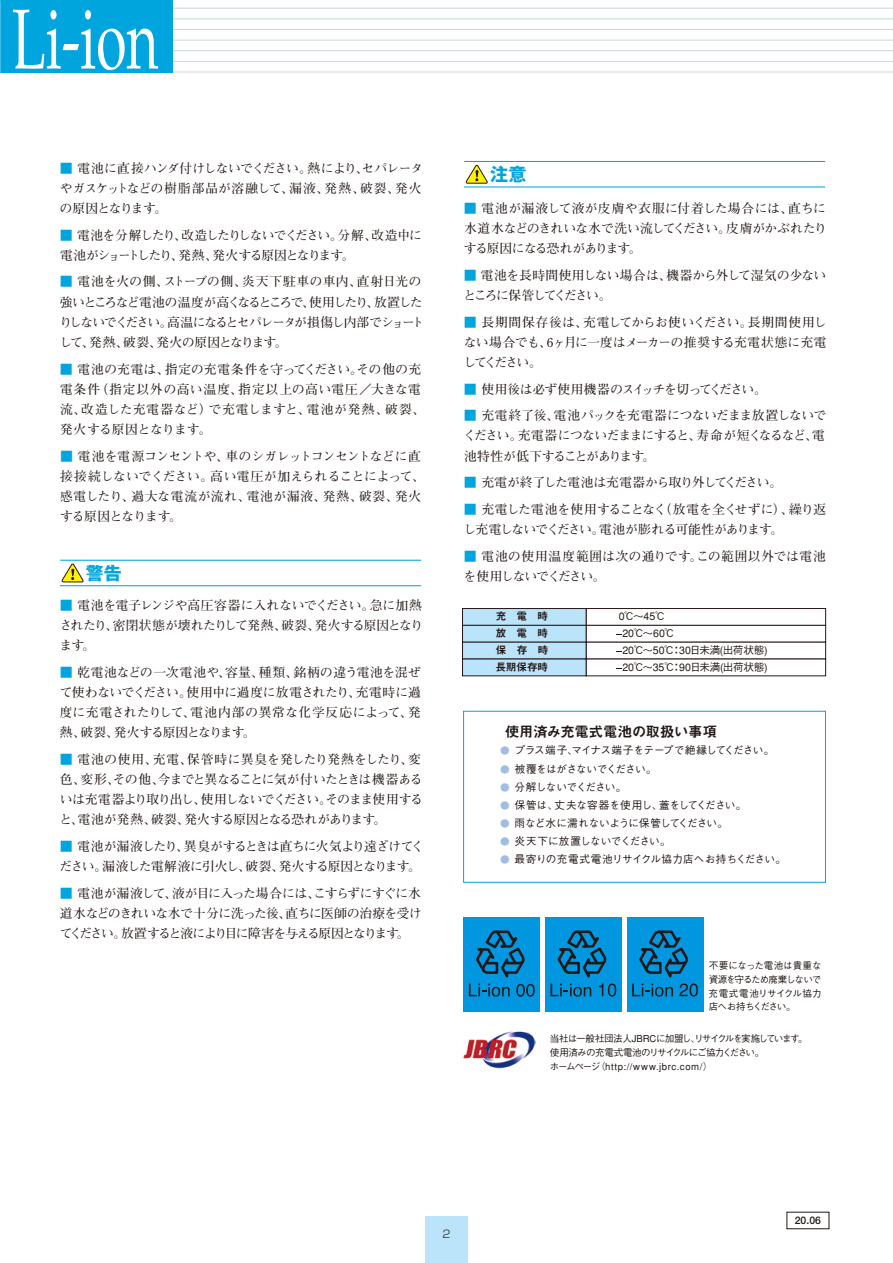
<style>
.page{position:relative;width:893px;height:1263px;background:#fff}
.page>*{position:absolute;margin:0;border:0;box-sizing:border-box;transform-origin:0 0}
.t1{font:85.05px "Palatino";color:#fff;scale:.65 1}
.t2{font:700 18px "Gothic MB101";color:#00a5de}
.t3{font:14.4px "Midashi Go MB31";letter-spacing:-.015em;color:#231916}
.t4{font:700 12.75px/20.2px "Futo Min A101";letter-spacing:-.035em;color:#231916;text-align:justify}
.t5{font:700 12.75px/20.2px "Futo Min A101";letter-spacing:-.07em;color:#231916}
.t6{font:700 12.75px/20.2px "Futo Min A101";letter-spacing:.035em;color:#231916}
.t7{font:700 12.75px/20.2px "Futo Min A101";letter-spacing:-.01em;color:#231916}
.t8{font:700 12.75px/20.2px "Futo Min A101";letter-spacing:-.065em;color:#231916}
.t9{font:700 12.75px/20.2px "Futo Min A101";letter-spacing:-.09em;color:#231916}
.t10{font:700 12.75px/20.2px "Futo Min A101";letter-spacing:-.055em;color:#231916}
.t11{font:700 12.75px/20.2px "Futo Min A101";letter-spacing:.025em;color:#231916}
.t12{font:500 10.65px/17px "Gothic BBB";letter-spacing:-.03em;color:#231916}
.t13{font:500 10.65px "Gothic BBB";letter-spacing:-.055em;color:#231916}
.t14{font:500 10.65px "Gothic BBB";letter-spacing:-.005em;color:#231916}
.t15{font:10.65px/17px "Midashi Go MB31";letter-spacing:-.02em;color:#231916;text-align:justify}
.t16{font:500 10.65px "Gothic BBB";letter-spacing:-.065em;color:#231916}
.t17{font:500 10.65px "Gothic BBB";letter-spacing:-.07em;color:#231916}
.t18{font:300 10.65px "Shin Go Pro";color:#231916}
.t19{font:500 10.5px "Helvetica Neue LT Std";color:#231916}
.t20{font:500 9.6px/13.8px "Gothic BBB";letter-spacing:-.07em;color:#231916;text-align:justify}
.s1{font-family:"Futo Go B101";color:#00a5de}
.s2{font-family:"Futo Min A101";font-weight:700;font-size:9.6px;color:#a3bce2}
</style>
<div class="page">
<hr style="left:0;top:8px;width:893px;height:1px;background:#cbd6dc">
<hr style="left:0;top:18px;width:893px;height:1px;background:#cbd6dc">
<hr style="left:0;top:29px;width:893px;height:1px;background:#cbd6dc">
<hr style="left:0;top:40px;width:893px;height:1px;background:#cbd6dc">
<hr style="left:0;top:50px;width:893px;height:1px;background:#cbd6dc">
<hr style="left:0;top:61px;width:893px;height:1px;background:#cbd6dc">
<hr style="left:0;top:72px;width:893px;height:1px;background:#cbd6dc">
<div style="left:425px;top:1216px;width:43px;height:47px;background:#bbe3f9"></div>
<div style="left:0;top:0;width:172px;height:72px;background:#00a5de"></div>
<svg style="left:62px;top:564px;width:22px;height:19px"></svg>
<hr style="left:60px;top:585px;width:361px;height:1px;background:#00a5de">
<hr style="left:60px;top:560px;width:361px;height:1px;background:#00a5de">
<svg style="left:466px;top:165px;width:22px;height:19px"></svg>
<hr style="left:464px;top:186px;width:361px;height:2px;background:#00a5de">
<hr style="left:464px;top:161px;width:361px;height:1px;background:#00a5de">
<div style="left:586px;top:608px;width:240px;height:18px;border:1px solid #231916"></div>
<div style="left:586px;top:625px;width:240px;height:17px;border:1px solid #231916"></div>
<div style="left:462px;top:608px;width:124px;height:17px;background:#bbe3f9"></div>
<div style="left:462px;top:608px;width:124px;height:18px;border:1px solid #231916"></div>
<div style="left:462px;top:625px;width:124px;height:17px;background:#bbe3f9"></div>
<div style="left:462px;top:625px;width:124px;height:17px;border:1px solid #231916"></div>
<div style="left:462px;top:642px;width:124px;height:17px;background:#bbe3f9"></div>
<div style="left:462px;top:659px;width:124px;height:17px;background:#bbe3f9"></div>
<div style="left:463px;top:711px;width:363px;height:172px;border:1px solid #00a5de"></div>
<div style="left:464px;top:917px;width:76px;height:94px;background:#0097e0"></div>
<svg style="left:469px;top:930px;width:66px;height:67px"></svg>
<div style="left:545px;top:917px;width:77px;height:94px;background:#0097e0"></div>
<div style="left:627px;top:917px;width:76px;height:94px;background:#0097e0"></div>
<svg style="left:632px;top:930px;width:66px;height:67px"></svg>
<svg style="left:550px;top:930px;width:66px;height:67px"></svg>
<img style="left:463px;top:1031px;width:73px;height:38px">
<h1 class="t1" style="left:12px;top:-10px;width:227px">Li-ion</h1>
<p class="t4" style="left:60px;top:158px;width:365px;text-align:left"><span class="s1">■</span> 電池に直接ハンダ付けしないでください。熱により、セパレータやガスケットなどの樹脂部品が溶融して、漏液、発熱、破裂、発火の原因となります。</p>
<p class="t9" style="left:60px;top:225px;width:364px"><span class="s1">■</span> 電池を分解したり、改造したりしないでください。分解、改造中に電池がショートしたり、発熱、発火する原因となります。</p>
<p class="t5" style="left:60px;top:272px;width:366px"><span class="s1">■</span> 電池を火の側、ストーブの側、炎天下駐車の車内、直射日光の強いところなど電池の温度が高くなるところで、使用したり、放置したりしないでください。高温になるとセパレータが損傷し内部でショートして、発熱、破裂、発火の原因となります。</p>
<p class="t6" style="left:60px;top:359px;width:366px"><span class="s1">■</span> 電池の充電は、指定の充電条件を守ってください。その他の充電条件（指定以外の高い温度、指定以上の高い電圧／大きな電流、改造した充電器など）で充電しますと、電池が発熱、破裂、発火する原因となります。</p>
<p class="t7" style="left:60px;top:446px;width:366px"><span class="s1">■</span> 電池を電源コンセントや、車のシガレットコンセントなどに直接接続しないでください。高い電圧が加えられることによって、感電したり、過大な電流が流れ、電池が漏液、発熱、破裂、発火する原因となります。</p>
<h2 class="t2" style="left:86px;top:560px;width:37px">警告</h2>
<p class="t4" style="left:59px;top:595px;width:365px"><span class="s1">■</span> 電池を電子レンジや高圧容器に入れないでください。急に加熱されたり、密閉状態が壊れたりして発熱、破裂、発火する原因となります。</p>
<p class="t4" style="left:60px;top:662px;width:363px"><span class="s1">■</span> 乾電池などの一次電池や、容量、種類、銘柄の違う電池を混ぜて使わないでください。使用中に過度に放電されたり、充電時に過度に充電されたりして、電池内部の異常な化学反応によって、発熱、破裂、発火する原因となります。</p>
<p class="t4" style="left:59px;top:749px;width:365px;text-align:left"><span class="s1">■</span> 電池の使用、充電、保管時に異臭を発したり発熱をしたり、変色、変形、その他、今までと異なることに気が付いたときは機器あるいは充電器より取り出し、使用しないでください。そのまま使用すると、電池が発熱、破裂、発火する原因となる恐れがあります。</p>
<p class="t8" style="left:60px;top:836px;width:366px"><span class="s1">■</span> 電池が漏液したり、異臭がするときは直ちに火気より遠ざけてください。漏液した電解液に引火し、破裂、発火する原因となります。</p>
<p class="t4" style="left:60px;top:883px;width:364px"><span class="s1">■</span> 電池が漏液して、液が目に入った場合には、こすらずにすぐに水道水などのきれいな水で十分に洗った後、直ちに医師の治療を受けてください。放置すると液により目に障害を与える原因となります。</p>
<h2 class="t2" style="left:490px;top:161px;width:37px">注意</h2>
<p class="t4" style="left:464px;top:198px;width:364px"><span class="s1">■</span> 電池が漏液して液が皮膚や衣服に付着した場合には、直ちに水道水などのきれいな水で洗い流してください。皮膚がかぶれたりする原因になる恐れがあります。</p>
<p class="t10" style="left:464px;top:265px;width:364px"><span class="s1">■</span> 電池を長時間使用しない場合は、機器から外して湿気の少ないところに保管してください。</p>
<p class="t4" style="left:463px;top:312px;width:365px"><span class="s1">■</span> 長期間保存後は、充電してからお使いください。長期間使用しない場合でも、6ヶ月に一度はメーカーの推奨する充電状態に充電してください。</p>
<p class="t4" style="left:464px;top:379px;width:304px"><span class="s1">■</span> 使用後は必ず使用機器のスイッチを切ってください。</p>
<p class="t4" style="left:463px;top:406px;width:364px"><span class="s1">■</span> 充電終了後、電池パックを充電器につないだまま放置しないでください。充電器につないだままにすると、寿命が短くなるなど、電池特性が低下することがあります。</p>
<p class="t4" style="left:464px;top:473px;width:319px"><span class="s1">■</span> 充電が終了した電池は充電器から取り外してください。</p>
<p class="t4" style="left:463px;top:499px;width:364px"><span class="s1">■</span> 充電した電池を使用することなく（放電を全くせずに）、繰り返し充電しないでください。電池が膨れる可能性があります。</p>
<p class="t11" style="left:464px;top:546px;width:364px"><span class="s1">■</span> 電池の使用温度範囲は次の通りです。この範囲以外では電池を使用しないでください。</p>
<p class="t15" style="left:496px;top:608px;width:54px">充　電　時放　電　時保　存　時長期保存時</p>
<p class="t12" style="left:622px;top:608px;width:147px;text-indent:-4px">0℃～45℃<br>20℃～60℃<br>20℃～50℃：30日未満(出荷状態)<br>20℃～35℃：90日未満(出荷状態)</p>
<p class="t3" style="left:505px;top:723px;width:213px">使用済み充電式電池の取扱い事項</p>
<p class="t13" style="left:500px;top:744px;width:275px"><span class="s2">●</span> プラス端子、マイナス端子をテープで絶縁してください。</p>
<p class="t16" style="left:500px;top:762px;width:158px"><span class="s2">●</span> 被覆をはがさないでください。</p>
<p class="t17" style="left:500px;top:780px;width:127px"><span class="s2">●</span> 分解しないでください。</p>
<p class="t12" style="left:500px;top:796px;width:247px"><span class="s2">●</span> 保管は、丈夫な容器を使用し、蓋をしてください。</p>
<p class="t12" style="left:500px;top:815px;width:229px"><span class="s2">●</span> 雨など水に濡れないように保管してください。</p>
<p class="t12" style="left:500px;top:833px;width:172px"><span class="s2">●</span> 炎天下に放置しないでください。</p>
<p class="t14" style="left:500px;top:853px;width:287px"><span class="s2">●</span> 最寄りの充電式電池リサイクル協力店へお持ちください。</p>
<p class="t20" style="left:709px;top:959px;width:115px">不要になった電池は貴重な資源を守るため廃棄しないで充電式電池リサイクル協力店へお持ちください。</p>
<p class="t20" style="left:550px;top:1032px;width:259px;text-align:left">当社は一般社団法人JBRCに加盟し、リサイクルを実施しています。使用済みの充電式電池のリサイクルにご協力ください。<br>ホームページ（http://www.jbrc.com/）</p>
<p class="t18" style="left:442px;top:1225px;width:10px">2</p>
<p class="t19" style="left:795px;top:1214px;width:28px">20.06</p>
</div>
